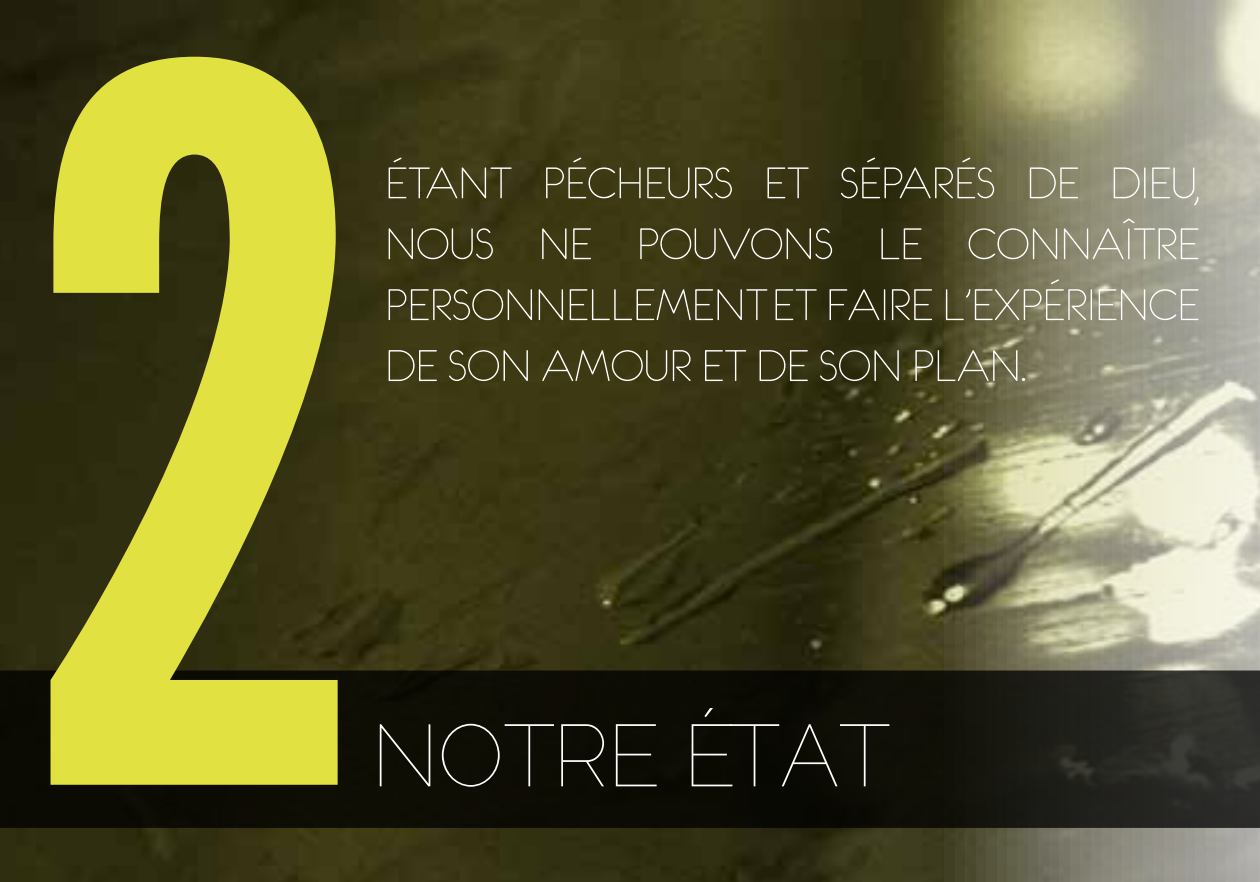
<style>
.page{position:relative;width:1260px;height:882px;background:#fff}
.page>*{position:absolute;margin:0;border:0;box-sizing:border-box;transform-origin:0 0}
.t1{font:980px "League Gothic";color:#e1e142}
.t2{font:100 87.5px "Raleway";color:#fff}
.t3{font:50.75px/60.9px "Eurofurencelight";color:#fff;text-align:justify}
</style>
<div class="page">
<img style="left:0;top:0;width:1260px;height:882px">
<svg style="left:0;top:671px;width:1260px;height:157px"></svg>
<div style="left:375px;top:154px;width:885px;height:497px;background:#fff;opacity:.75"></div>
<h1 class="t1" style="left:24px;top:-127px;width:351px">2</h1>
<p class="t3" style="left:385px;top:152px;width:816px">ÉTANT PÉCHEURS ET SÉPARÉS DE DIEU, NOUS NE POUVONS LE CONNAÎTRE PERSONNELLEMENT ET FAIRE L’EXPÉRIENCE DE SON AMOUR ET DE SON PLAN.</p>
<h2 class="t2" style="left:373px;top:706px;width:518px">NOTRE ÉTAT</h2>
</div>
